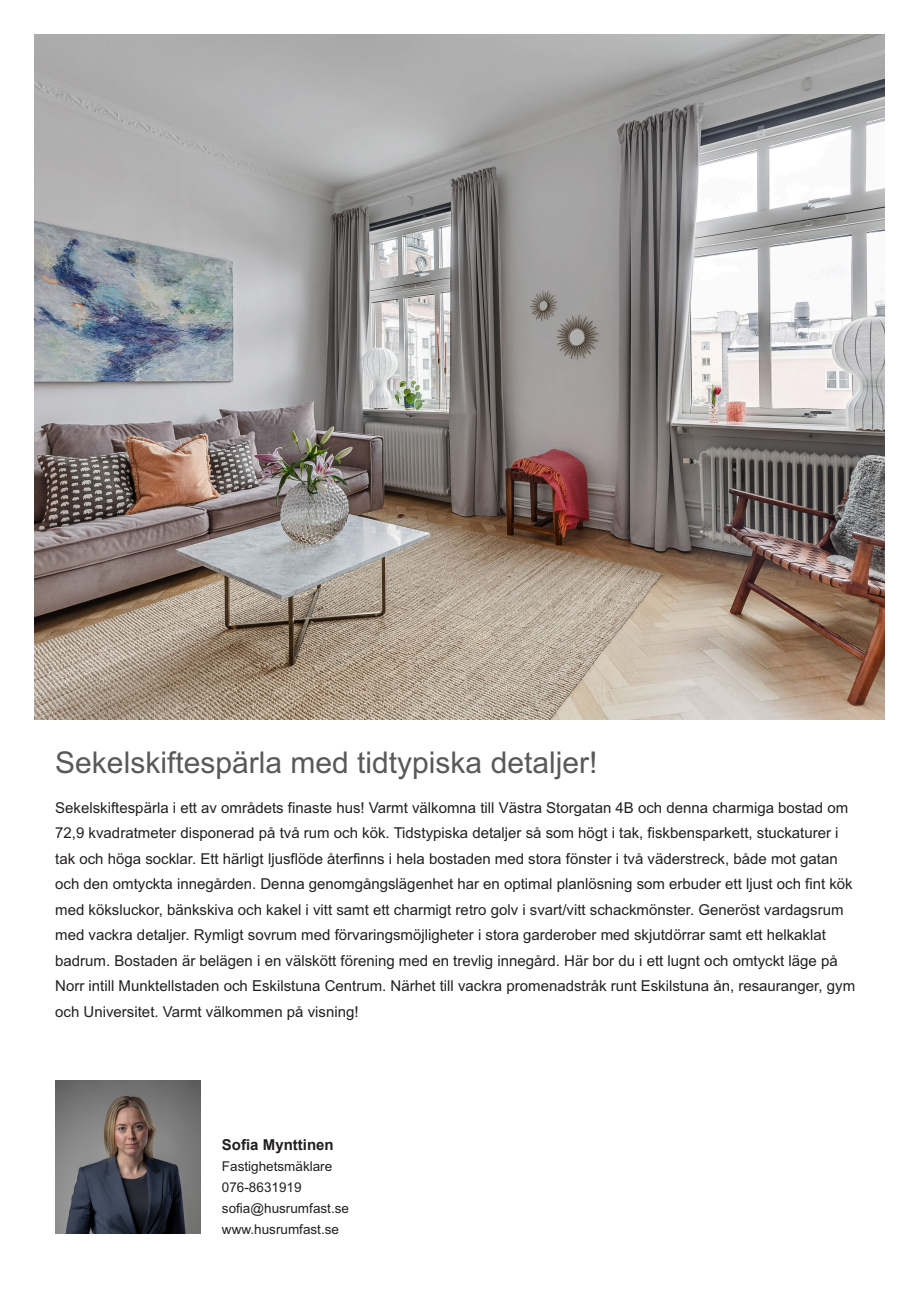
<style>
.page{position:relative;width:919px;height:1289px;background:#fff}
.page>*{position:absolute;margin:0;border:0;box-sizing:border-box;transform-origin:0 0}
.t1{font:30px "Arial";color:#58595b}
.t2{font:15px/25.5px "Arial";color:#231f20}
.t3{font:700 15px "Arial";color:#231f20}
.t4{font:13.5px/21px "Arial";color:#231f20}
</style>
<div class="page">
<img style="left:34px;top:34px;width:850px;height:685px">
<img style="left:55px;top:1080px;width:146px;height:153px">
<h1 class="t1" style="left:55px;top:742px;width:543px">Sekelskiftespärla med tidtypiska detaljer!</h1>
<p class="t2" style="left:55px;top:794px;width:801px">Sekelskiftespärla i ett av områdets finaste hus! Varmt välkomna till Västra Storgatan 4B och denna charmiga bostad om 72,9 kvadratmeter disponerad på två rum och kök. Tidstypiska detaljer så som högt i tak, fiskbensparkett, stuckaturer i tak och höga socklar. Ett härligt ljusflöde återfinns i hela bostaden med stora fönster i två väderstreck, både mot gatan och den omtyckta innegården. Denna genomgångslägenhet har en optimal planlösning som erbuder ett ljust och fint kök med köksluckor, bänkskiva och kakel i vitt samt ett charmigt retro golv i svart/vitt schackmönster. Generöst vardagsrum med vackra detaljer. Rymligt sovrum med förvaringsmöjligheter i stora garderober med skjutdörrar samt ett helkaklat badrum. Bostaden är belägen i en välskött förening med en trevlig innegård. Här bor du i ett lugnt och omtyckt läge på Norr intill Munktellstaden och Eskilstuna Centrum. Närhet till vackra promenadstråk runt Eskilstuna ån, resauranger, gym och Universitet. Varmt välkommen på visning!</p>
<p class="t3" style="left:222px;top:1133px;width:113px">Sofia Mynttinen</p>
<p class="t4" style="left:222px;top:1155px;width:128px">Fastighetsmäklare<br>076‑8631919 sofia@husrumfast.se www.husrumfast.se</p>
</div>
